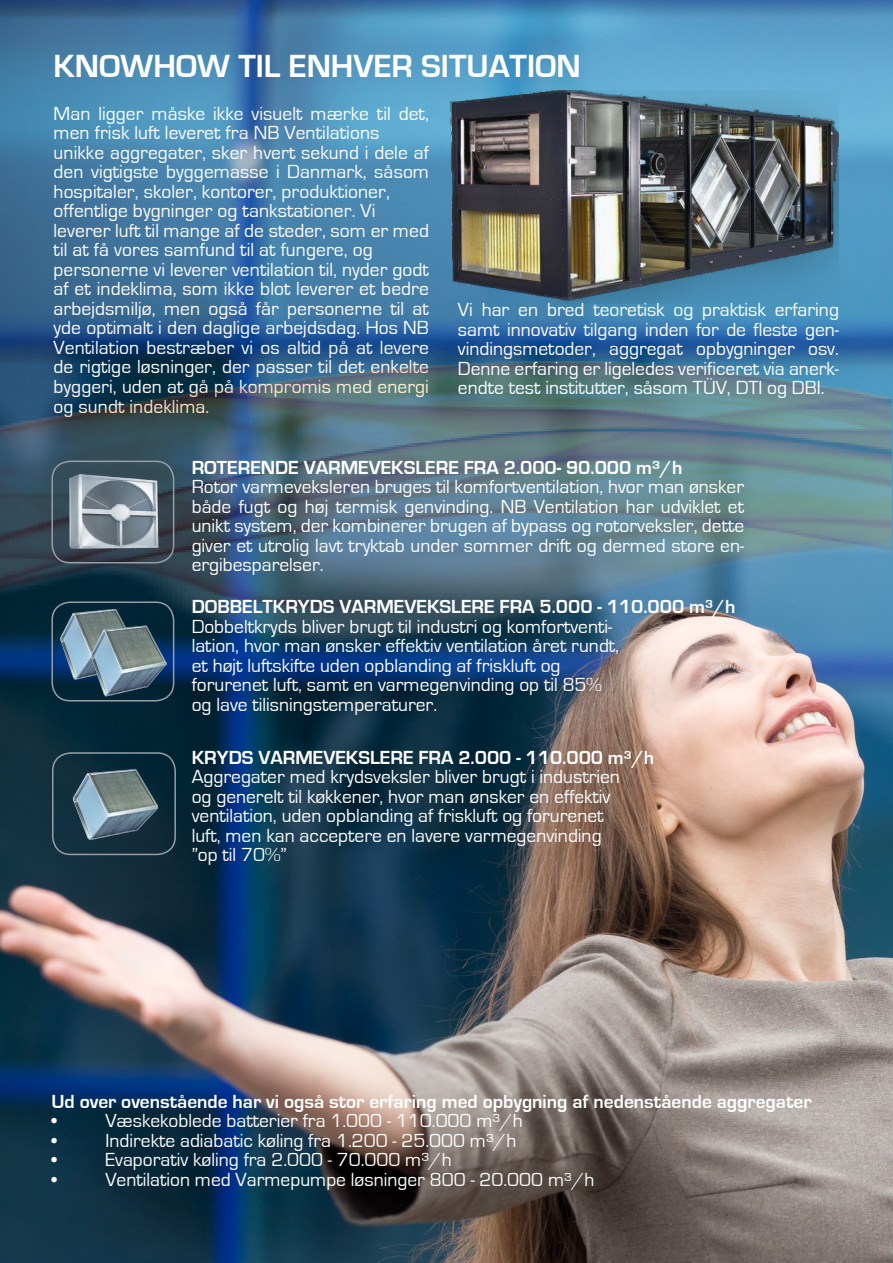
<style>
.page{position:relative;width:893px;height:1263px;background:#fff}
.page>*{position:absolute;margin:0;border:0;box-sizing:border-box;transform-origin:0 0}
.t1{font:700 33px "Eurostile";color:#fff}
.t2{font:19.5px/19.5px "Eurostile";color:#fff;text-align:justify}
.t3{font:700 19.5px "Eurostile";color:#fff}
</style>
<div class="page">
<img style="left:0;top:0;width:893px;height:1263px">
<img style="left:429px;top:90px;width:410px;height:213px">
<img style="left:0;top:361px;width:892px;height:295px">
<img style="left:61px;top:609px;width:105px;height:87px">
<div style="left:51px;top:601px;width:123px;height:100px;border:2px solid #979fa5;border-radius:18px"></div>
<div style="left:51px;top:461px;width:123px;height:102px;border:2px solid #979fa5;border-radius:18px"></div>
<img style="left:69px;top:767px;width:89px;height:73px">
<div style="left:52px;top:752px;width:124px;height:103px;border:2px solid #979fa5;border-radius:18px"></div>
<img style="left:69px;top:474px;width:92px;height:76px">
<p class="t1" style="left:54px;top:48px;width:529px">KNOWHOW TIL ENHVER SITUATION</p>
<p class="t2" style="left:54px;top:104px;width:377px">Man ligger måske ikke visuelt mærke til det, men frisk luft leveret fra NB Ventilations</p>
<p class="t2" style="left:54px;top:143px;width:377px">unikke aggregater, sker hvert sekund i dele af den vigtigste byggemasse i Danmark, såsom hospitaler, skoler, kontorer, produktioner,</p>
<p class="t2" style="left:54px;top:202px;width:323px">offentlige bygninger og tankstationer. Vi</p>
<p class="t2" style="left:54px;top:221px;width:377px">leverer luft til mange af de steder, som er med til at få vores samfund til at fungere, og</p>
<p class="t2" style="left:54px;top:260px;width:377px">personerne vi leverer ventilation til, nyder godt af et indeklima, som ikke blot leverer et bedre arbejdsmiljø, men også får personerne til at yde optimalt i den daglige arbejdsdag. Hos NB Ventilation bestræber vi os altid på at levere de rigtige løsninger, der passer til det enkelte byggeri, uden at gå på kompromis med energi og sundt indeklima.</p>
<p class="t2" style="left:458px;top:300px;width:382px">Vi har en bred teoretisk og praktisk erfaring samt innovativ tilgang inden for de fleste gen&shy;vindingsmetoder, aggregat opbygninger osv.<br>Denne erfaring er ligeledes verificeret via anerk&shy;endte test institutter, såsom TÜV, DTI og DBI.</p>
<p class="t3" style="left:192px;top:456px;width:492px">ROTERENDE VARMEVEKSLERE FRA 2.000- 90.000 m³/h</p>
<p class="t2" style="left:192px;top:477px;width:554px">Rotor varmeveksleren bruges til komfortventilation, hvor man ønsker både fugt og høj termisk genvinding. NB Ventilation har udviklet et unikt system, der kombinerer brugen af bypass og rotorveksler, dette giver et utrolig lavt tryktab under sommer drift og dermed store en&shy;ergibesparelser.</p>
<p class="t3" style="left:192px;top:596px;width:545px">DOBBELTKRYDS VARMEVEKSLERE FRA 5.000 - 110.000 m³/h</p>
<p class="t2" style="left:192px;top:617px;width:422px">Dobbeltkryds bliver brugt til industri og komfortventi-</p>
<p class="t2" style="left:192px;top:637px;width:429px">lation, hvor man ønsker effektiv ventilation året rundt,</p>
<p class="t2" style="left:192px;top:656px;width:370px">et højt luftskifte uden opblanding af friskluft og</p>
<p class="t2" style="left:192px;top:676px;width:412px">forurenet luft, samt en varmegenvinding op til 85%</p>
<p class="t2" style="left:192px;top:695px;width:247px">og lave tilisningstemperaturer.</p>
<p class="t3" style="left:192px;top:746px;width:464px">KRYDS VARMEVEKSLERE FRA 2.000 - 110.000 m³/h</p>
<p class="t2" style="left:192px;top:767px;width:430px;text-align:left">Aggregater med krydsveksler bliver brugt i industrien og generelt til køkkener, hvor man ønsker en effektiv ventilation, uden opblanding af friskluft og forurenet</p>
<p class="t2" style="left:192px;top:826px;width:411px">luft, men kan acceptere en lavere varmegenvinding</p>
<p class="t2" style="left:192px;top:845px;width:96px">”op til 70%”</p>
<p class="t3" style="left:51px;top:1091px;width:762px">Ud over ovenstående har vi også stor erfaring med opbygning af nedenstående aggregater</p>
<p class="t2" style="left:51px;top:1111px;width:7px">•</p>
<p class="t2" style="left:105px;top:1111px;width:419px">Væskekoblede batterier fra 1.000 - 110.000 m³/h</p>
<p class="t2" style="left:51px;top:1131px;width:7px">•</p>
<p class="t2" style="left:105px;top:1131px;width:413px">Indirekte adiabatic køling fra 1.200 - 25.000 m³/h</p>
<p class="t2" style="left:51px;top:1150px;width:7px">•</p>
<p class="t2" style="left:105px;top:1150px;width:348px">Evaporativ køling fra 2.000 - 70.000 m³/h</p>
<p class="t2" style="left:51px;top:1170px;width:7px">•</p>
<p class="t2" style="left:105px;top:1170px;width:491px">Ventilation med Varmepumpe løsninger 800 - 20.000 m³/h</p>
</div>
